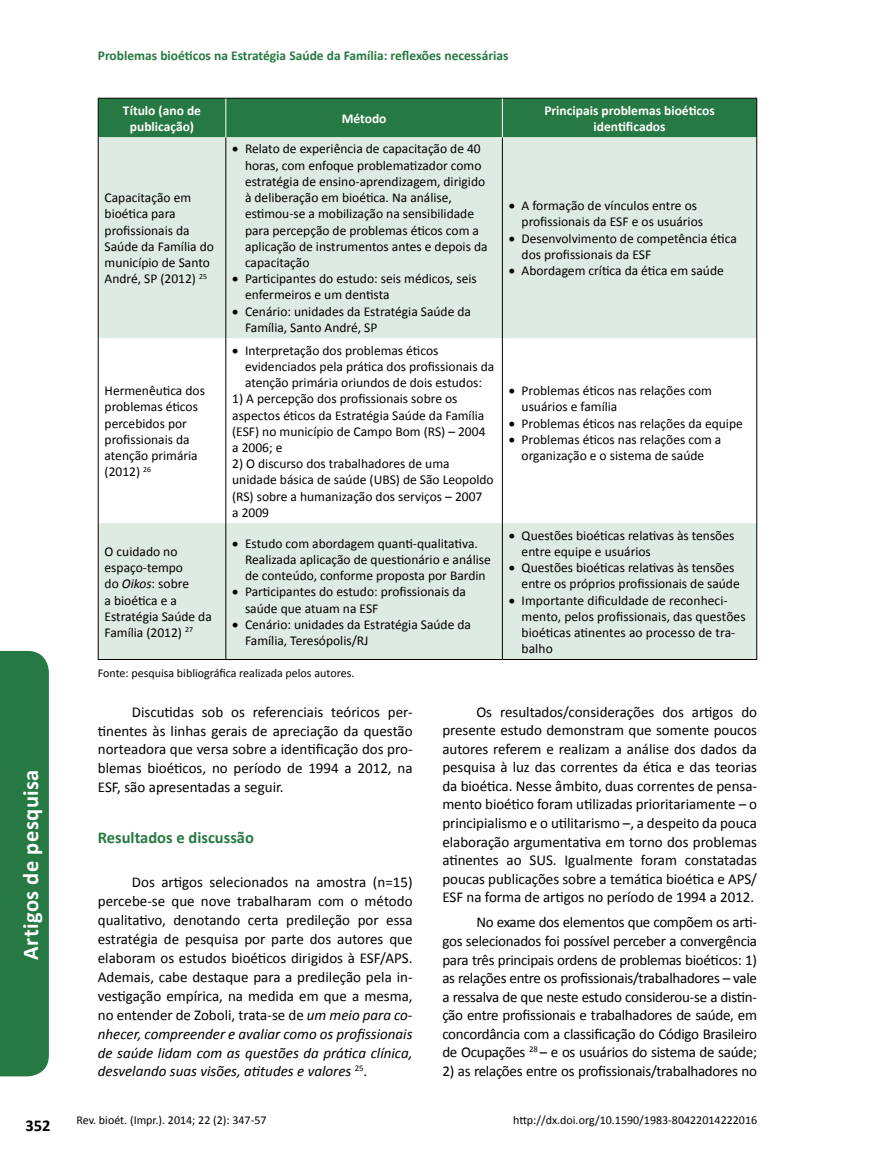
<style>
.page{position:relative;width:872px;height:1170px;background:#fff}
.page>*{position:absolute;margin:0;border:0;box-sizing:border-box;transform-origin:0 0}
.t1{font:700 22.5px "Calibri";letter-spacing:.02em;color:#fff}
.t2{font:700 16.5px "Calibri";color:#267942}
.t3{font:700 16.5px "Calibri";color:#000}
.t4{font:15px/18.6px "Calibri";letter-spacing:-.005em;color:#000;text-align:justify}
.t5{font:13.5px/16.2px "Calibri";color:#000}
.t6{font:700 13.5px/16.2px "Calibri";color:#fff;text-align:center}
.t7{font:700 13.5px "Calibri";color:#267942}
.t8{font:12px "Calibri";color:#000}
.s1{font-style:italic}
</style>
<div class="page">
<div style="left:99px;top:99px;width:657px;height:38px;background:#267942"></div>
<svg style="left:99px;top:137px;width:657px;height:522px;fill:#deebe3"></svg>
<hr style="left:98px;top:98px;width:128px;height:1px;background:#000">
<hr style="left:98px;top:99px;width:1px;height:38px;background:#000">
<hr style="left:226px;top:98px;width:276px;height:1px;background:#000">
<hr style="left:502px;top:98px;width:255px;height:1px;background:#000">
<hr style="left:756px;top:99px;width:1px;height:38px;background:#000">
<hr style="left:98px;top:137px;width:1px;height:201px;background:#000">
<hr style="left:225px;top:137px;width:1px;height:201px;background:#000">
<hr style="left:502px;top:137px;width:1px;height:201px;background:#000">
<hr style="left:756px;top:137px;width:1px;height:201px;background:#000">
<hr style="left:98px;top:338px;width:1px;height:185px;background:#000">
<hr style="left:225px;top:338px;width:1px;height:185px;background:#000">
<hr style="left:502px;top:338px;width:1px;height:185px;background:#000">
<hr style="left:756px;top:338px;width:1px;height:185px;background:#000">
<hr style="left:98px;top:523px;width:1px;height:136px;background:#000">
<hr style="left:225px;top:523px;width:1px;height:136px;background:#000">
<hr style="left:502px;top:523px;width:1px;height:136px;background:#000">
<hr style="left:756px;top:523px;width:1px;height:136px;background:#000">
<hr style="left:98px;top:659px;width:128px;height:1px;background:#000">
<hr style="left:226px;top:659px;width:276px;height:1px;background:#000">
<hr style="left:502px;top:659px;width:255px;height:1px;background:#000">
<hr style="left:225px;top:99px;width:1px;height:38px;background:#fff">
<hr style="left:502px;top:99px;width:1px;height:38px;background:#fff">
<div style="left:0;top:651px;width:49px;height:425px;background:#267942"></div>
<p class="t7" style="left:98px;top:47px;width:412px">Problemas bioéticos na Estratégia Saúde da Família: reflexões necessárias</p>
<p class="t6" style="left:123px;top:102px;width:80px">Título (ano de publicação)</p>
<p class="t6" style="left:342px;top:110px;width:46px">Método</p>
<p class="t6" style="left:544px;top:102px;width:172px">Principais problemas bioéticos identificados</p>
<p class="t5" style="left:105px;top:189px;width:111px">Capacitação em bioética para profissionais da<br>Saúde da Família do município de Santo<br>André, SP (2012) <sup>25</sup></p>
<p class="t5" style="left:105px;top:382px;width:102px">Hermenêutica dos problemas éticos percebidos por profissionais da atenção primária (2012) <sup>26</sup></p>
<p class="t5" style="left:245px;top:141px;width:244px;text-indent:-13px">• Relato de experiência de capacitação de 40 horas, com enfoque problematizador como estratégia de ensino-aprendizagem, dirigido à deliberação em bioética. Na análise, estimou-se a mobilização na sensibilidade para percepção de problemas éticos com a aplicação de instrumentos antes e depois da capacitação</p>
<p class="t5" style="left:245px;top:270px;width:233px;text-indent:-13px">• Participantes do estudo: seis médicos, seis enfermeiros e um dentista</p>
<p class="t5" style="left:245px;top:303px;width:227px;text-indent:-13px">• Cenário: unidades da Estratégia Saúde da<br>Família, Santo André, SP</p>
<p class="t5" style="left:245px;top:342px;width:251px;text-indent:-13px">• Interpretação dos problemas éticos evidenciados pela prática dos profissionais da atenção primária oriundos de dois estudos:</p>
<p class="t5" style="left:232px;top:391px;width:255px">1) A percepção dos profissionais sobre os aspectos éticos da Estratégia Saúde da Família (ESF) no município de Campo Bom (RS) – 2004 a 2006; e</p>
<p class="t5" style="left:232px;top:455px;width:263px">2) O discurso dos trabalhadores de uma unidade básica de saúde (UBS) de São Leopoldo (RS) sobre a humanização dos serviços – 2007<br>a 2009</p>
<p class="t5" style="left:105px;top:543px;width:109px">O cuidado no espaço-tempo<br>do <span class="s1">Oikos</span>: sobre<br>a bioética e a<br>Estratégia Saúde da<br>Família (2012) <sup>27</sup></p>
<p class="t5" style="left:245px;top:535px;width:247px;text-indent:-13px">• Estudo com abordagem quanti-qualitativa.<br>Realizada aplicação de questionário e análise de conteúdo, conforme proposta por Bardin</p>
<p class="t5" style="left:245px;top:584px;width:222px;text-indent:-13px">• Participantes do estudo: profissionais da saúde que atuam na ESF</p>
<p class="t5" style="left:245px;top:616px;width:227px;text-indent:-13px">• Cenário: unidades da Estratégia Saúde da<br>Família, Teresópolis/RJ</p>
<p class="t5" style="left:521px;top:198px;width:183px;text-indent:-13px">• A formação de vínculos entre os profissionais da ESF e os usuários</p>
<p class="t5" style="left:521px;top:230px;width:217px;text-indent:-13px">• Desenvolvimento de competência ética dos profissionais da ESF</p>
<p class="t5" style="left:509px;top:262px;width:216px">• Abordagem crítica da ética em saúde</p>
<p class="t5" style="left:521px;top:382px;width:192px;text-indent:-13px">• Problemas éticos nas relações com usuários e família</p>
<p class="t5" style="left:509px;top:415px;width:235px">• Problemas éticos nas relações da equipe</p>
<p class="t5" style="left:509px;top:431px;width:214px;text-align:center">• Problemas éticos nas relações com a organização e o sistema de saúde</p>
<p class="t5" style="left:521px;top:527px;width:214px;text-indent:-13px">• Questões bioéticas relativas às tensões entre equipe e usuários</p>
<p class="t5" style="left:521px;top:559px;width:220px;text-indent:-13px">• Questões bioéticas relativas às tensões entre os próprios profissionais de saúde</p>
<p class="t5" style="left:521px;top:592px;width:225px;text-indent:-13px">• Importante dificuldade de reconheci&shy;mento, pelos profissionais, das questões bioéticas atinentes ao processo de tra&shy;balho</p>
<h1 class="t1" style="left:16px;top:959px;width:192px;rotate:-90deg">Artigos de pesquisa</h1>
<p class="t8" style="left:98px;top:665px;width:258px">Fonte: pesquisa bibliográfica realizada pelos autores.</p>
<p class="t4" style="left:98px;top:702px;width:316px;text-indent:34px">Discutidas sob os referenciais teóricos per&shy;tinentes às linhas gerais de apreciação da questão norteadora que versa sobre a identificação dos pro&shy;blemas bioéticos, no período de 1994 a 2012, na ESF, são apresentadas a seguir.</p>
<p class="t2" style="left:98px;top:826px;width:158px">Resultados e discussão</p>
<p class="t4" style="left:98px;top:872px;width:316px;text-indent:34px">Dos artigos selecionados na amostra (n=15) percebe-se que nove trabalharam com o método qualitativo, denotando certa predileção por essa estratégia de pesquisa por parte dos autores que elaboram os estudos bioéticos dirigidos à ESF/APS.<br>Ademais, cabe destaque para a predileção pela in&shy;vestigação empírica, na medida em que a mesma, no entender de Zoboli, trata-se de <span class="s1">um meio para co&shy;nhecer, compreender e avaliar como os profissionais de saúde lidam com as questões da prática clínica, desvelando suas visões, atitudes e valores</span> <sup>25</sup>.</p>
<p class="t3" style="left:26px;top:1115px;width:27px">352</p>
<p class="t8" style="left:77px;top:1112px;width:191px">Rev. bioét. (Impr.). 2014; 22 (2): 347-57</p>
<p class="t4" style="left:442px;top:702px;width:316px;text-indent:34px">Os resultados/considerações dos artigos do presente estudo demonstram que somente poucos autores referem e realizam a análise dos dados da pesquisa à luz das correntes da ética e das teorias da bioética. Nesse âmbito, duas correntes de pensa&shy;mento bioético foram utilizadas prioritariamente – o principialismo e o utilitarismo –, a despeito da pouca elaboração argumentativa em torno dos problemas atinentes ao SUS. Igualmente foram constatadas poucas publicações sobre a temática bioética e APS/ ESF na forma de artigos no período de 1994 a 2012.</p>
<p class="t4" style="left:442px;top:913px;width:316px;text-indent:34px">No exame dos elementos que compõem os arti&shy;gos selecionados foi possível perceber a convergência para três principais ordens de problemas bioéticos: 1) as relações entre os profissionais/trabalhadores – vale a ressalva de que neste estudo considerou-se a distin&shy;ção entre profissionais e trabalhadores de saúde, em concordância com a classificação do Código Brasileiro de Ocupações <sup>28</sup> – e os usuários do sistema de saúde;</p>
<p class="t4" style="left:442px;top:1061px;width:316px">2) as relações entre os profissionais/trabalhadores no</p>
<p class="t8" style="left:513px;top:1112px;width:245px">http://dx.doi.org/10.1590/1983-80422014222016</p>
</div>
